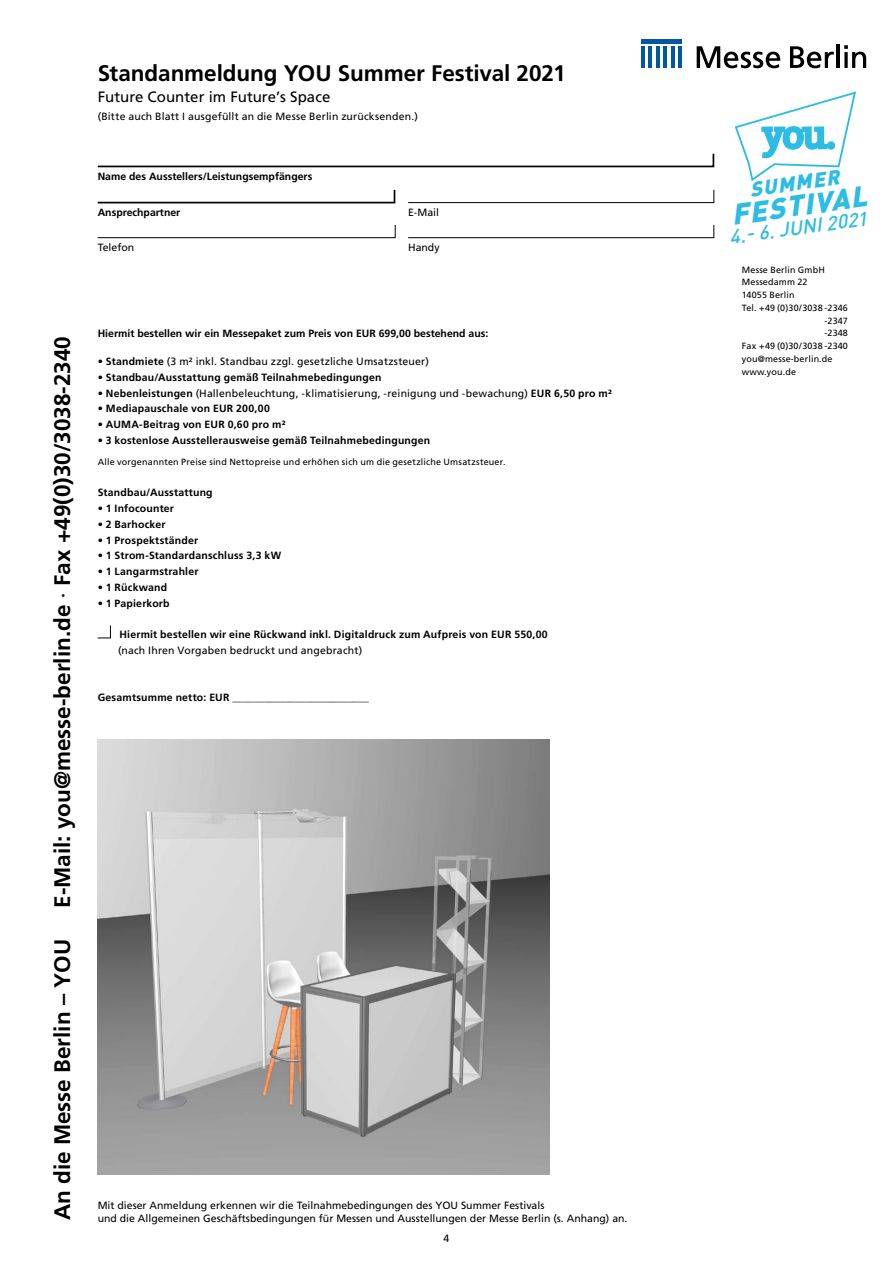
<style>
.page{position:relative;width:893px;height:1263px;background:#fff}
.page>*{position:absolute;margin:0;border:0;box-sizing:border-box;transform-origin:0 0}
.t1{font:italic 900 28.65px "DIN Pro";color:#2dbce4}
.t2{font:700 22.5px "Frutiger LT Std";color:#000}
.t3{font:italic 900 20.4px "DIN Pro";color:#2dbce4}
.t4{font:italic 500 19.5px "DIN Pro";color:#2dbce4}
.t5{font:15px "Frutiger LT Std";color:#000}
.t6{font:700 10.8px "Arial";color:#000}
.t7{font:700 10.5px "Frutiger LT Std";letter-spacing:.015em;color:#000}
.t8{font:10.5px/12.6px "Frutiger LT Std";letter-spacing:.005em;color:#000}
.t9{font:9px "Frutiger LT Std";letter-spacing:.015em;color:#000}
.t10{font:7.2px "Arial";color:#000}
.s1{font-weight:400;font-style:italic}
.s2{font-weight:700}
</style>
<div class="page">
<svg style="left:734px;top:91px;width:122px;height:91px"></svg>
<hr style="left:837px;top:45px;width:3px;height:23px;background:#000">
<svg style="left:844px;top:45px;width:22px;height:23px"></svg>
<svg style="left:790px;top:46px;width:44px;height:22px"></svg>
<svg style="left:697px;top:46px;width:83px;height:22px"></svg>
<hr style="left:641px;top:39px;width:41px;height:4px;background:#0058a2">
<hr style="left:641px;top:47px;width:4px;height:21px;background:#0058a2">
<hr style="left:648px;top:47px;width:4px;height:21px;background:#0058a2">
<hr style="left:656px;top:47px;width:4px;height:21px;background:#0058a2">
<hr style="left:663px;top:47px;width:4px;height:21px;background:#0058a2">
<hr style="left:671px;top:47px;width:3px;height:21px;background:#0058a2">
<hr style="left:678px;top:47px;width:4px;height:21px;background:#0058a2">
<svg style="left:97px;top:153px;width:618px;height:15px"></svg>
<svg style="left:97px;top:189px;width:299px;height:15px"></svg>
<svg style="left:408px;top:189px;width:307px;height:14px"></svg>
<svg style="left:97px;top:224px;width:299px;height:15px"></svg>
<svg style="left:408px;top:224px;width:307px;height:15px"></svg>
<svg style="left:98px;top:625px;width:13px;height:14px"></svg>
<img style="left:98px;top:740px;width:451px;height:434px">
<h2 class="t2" style="left:98px;top:60px;width:470px">Standanmeldung YOU Summer Festival 2021</h2>
<h3 class="t5" style="left:98px;top:88px;width:234px">Future Counter im Future’s Space</h3>
<p class="t8" style="left:98px;top:110px;width:322px">(Bitte auch Blatt I ausgefüllt an die Messe Berlin zurücksenden.)</p>
<p class="t7" style="left:98px;top:170px;width:216px">Name des Ausstellers/Leistungsempfängers</p>
<p class="t7" style="left:98px;top:207px;width:84px">Ansprechpartner</p>
<p class="t8" style="left:98px;top:242px;width:38px">Telefon</p>
<p class="t8" style="left:408px;top:206px;width:32px">E-Mail</p>
<p class="t8" style="left:408px;top:242px;width:33px">Handy</p>
<h2 class="t2" style="left:49px;top:908px;width:573px;rotate:-90deg">E-Mail: you@messe-berlin.de <span class="s1">·</span> Fax +49(0)30/3038-2340</h2>
<h2 class="t2" style="left:49px;top:1220px;width:283px;rotate:-90deg">An die Messe Berlin – YOU</h2>
<p class="t7" style="left:98px;top:328px;width:392px">Hiermit bestellen wir ein Messepaket zum Preis von EUR 699,00 bestehend aus:</p>
<p class="t8" style="left:98px;top:355px;width:333px"><span class="s2">• Standmiete</span> (3 m² inkl. Standbau zzgl. gesetzliche Umsatzsteuer)</p>
<p class="t7" style="left:98px;top:371px;width:285px">• Standbau/Ausstattung gemäß Teilnahmebedingungen</p>
<p class="t8" style="left:98px;top:387px;width:516px"><span class="s2">• Nebenleistungen</span> (Hallenbeleuchtung, -klimatisierung, -reinigung und -bewachung) <span class="s2">EUR 6,50 pro m²</span></p>
<p class="t7" style="left:98px;top:403px;width:174px">• Mediapauschale von EUR 200,00</p>
<p class="t7" style="left:98px;top:418px;width:189px">• AUMA-Beitrag von EUR 0,60 pro m²</p>
<p class="t7" style="left:98px;top:434px;width:334px">• 3 kostenlose Ausstellerausweise gemäß Teilnahmebedingungen</p>
<p class="t9" style="left:98px;top:456px;width:409px">Alle vorgenannten Preise sind Nettopreise und erhöhen sich um die gesetzliche Umsatzsteuer.</p>
<p class="t7" style="left:98px;top:487px;width:117px">Standbau/Ausstattung</p>
<p class="t7" style="left:98px;top:502px;width:78px">• 1 Infocounter</p>
<p class="t7" style="left:98px;top:518px;width:69px">• 2 Barhocker</p>
<p class="t7" style="left:98px;top:534px;width:102px">• 1 Prospektständer</p>
<p class="t7" style="left:98px;top:550px;width:185px">• 1 Strom-Standardanschluss 3,3 kW</p>
<p class="t7" style="left:98px;top:565px;width:102px">• 1 Langarmstrahler</p>
<p class="t7" style="left:98px;top:581px;width:71px">• 1 Rückwand</p>
<p class="t7" style="left:98px;top:597px;width:73px">• 1 Papierkorb</p>
<p class="t7" style="left:120px;top:628px;width:430px">Hiermit bestellen wir eine Rückwand inkl. Digitaldruck zum Aufpreis von EUR 550,00</p>
<p class="t8" style="left:118px;top:644px;width:246px">(nach Ihren Vorgaben bedruckt und angebracht)</p>
<p class="t7" style="left:98px;top:691px;width:273px">Gesamtsumme netto: EUR __________________________</p>
<p class="t8" style="left:98px;top:1199px;width:531px">Mit dieser Anmeldung erkennen wir die Teilnahmebedingungen des YOU Summer Festivals<br>und die Allgemeinen Geschäftsbedingungen für Messen und Ausstellungen der Messe Berlin (s. Anhang) an.</p>
<p class="t10" style="left:208px;top:1202px;width:92px">chipboard in front of the wall</p>
<p class="t6" style="left:319px;top:1205px;width:138px">exhibitor: Bildungsbereich</p>
<p class="t10" style="left:207px;top:1217px;width:67px">electrical connection</p>
<p class="t8" style="left:444px;top:1232px;width:7px">4</p>
<h3 class="t3" style="left:748px;top:176px;width:92px;rotate:-8deg">SUMMER</h3>
<h1 class="t1" style="left:729px;top:196px;width:138px;rotate:-8deg">FESTIVAL</h1>
<h3 class="t4" style="left:727px;top:224px;width:140px;rotate:-8deg">4.- 6. JUNI 2021</h3>
<p class="t9" style="left:742px;top:264px;width:84px">Messe Berlin GmbH</p>
<p class="t9" style="left:742px;top:277px;width:67px">Messedamm 22</p>
<p class="t9" style="left:742px;top:290px;width:54px">14055 Berlin</p>
<p class="t9" style="left:742px;top:302px;width:108px">Tel. +49 (0)30/3038 -2346</p>
<p class="t9" style="left:824px;top:315px;width:25px">-2347</p>
<p class="t9" style="left:824px;top:328px;width:25px">-2348</p>
<p class="t9" style="left:742px;top:341px;width:108px">Fax +49 (0)30/3038 -2340</p>
<p class="t9" style="left:742px;top:353px;width:92px">you@messe-berlin.de</p>
<p class="t9" style="left:742px;top:366px;width:56px">www.you.de</p>
</div>
